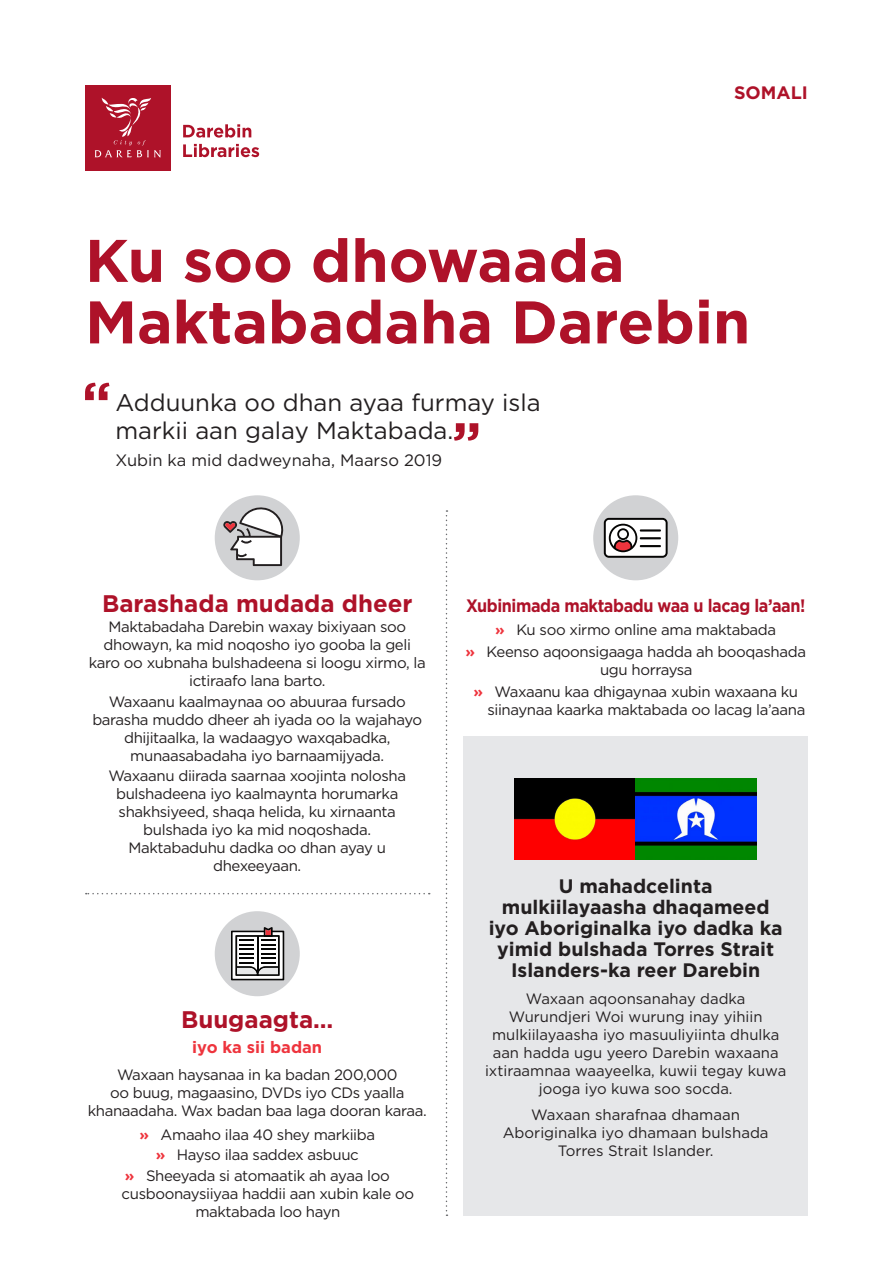
<style>
.page{position:relative;width:893px;height:1263px;background:#fff}
.page>*{position:absolute;margin:0;border:0;box-sizing:border-box;transform-origin:0 0}
.Welcome_title{font:700 60px/61.5px "Gotham";color:#ae1229}
.t1{font:24px/28.8px "Gotham";color:#231f20}
.t2{font:700 24px "Gotham";color:#ae1229}
.t3{font:700 19.5px/21px "Gotham";color:#231f20;text-align:center}
.Language{font:700 18px "Gotham";letter-spacing:-.025em;color:#ae1229;scale:.9 1}
.Language-2{font:700 18px "Gotham";letter-spacing:-.025em;color:#ae1229}
.t4{font:16.5px "Gotham";color:#231f20}
.t5{font:700 16.5px "Gotham";color:#ee343d}
.Body{font:15px/18px "Gotham";letter-spacing:-.025em;color:#231f20;text-align:center}
.Body-2{font:15px/18px "Gotham";color:#231f20;text-align:center}
.s1{font-weight:700;color:#ee343d}
</style>
<div class="page">
<svg style="left:85px;top:383px;width:24px;height:17px"></svg>
<svg style="left:454px;top:423px;width:24px;height:18px"></svg>
<div style="left:85px;top:85px;width:85px;height:85px;background:#ae1229"></div>
<svg style="left:95px;top:97px;width:66px;height:61px"></svg>
<svg style="left:183px;top:124px;width:68px;height:14px"></svg>
<svg style="left:183px;top:144px;width:76px;height:13px"></svg>
<svg style="left:446px;top:510px;width:1px;height:706px"></svg>
<div style="left:463px;top:736px;width:345px;height:480px;background:#e6e7e9"></div>
<img style="left:515px;top:779px;width:242px;height:81px">
<div style="left:593px;top:495px;width:85px;height:85px;background:#d1d2d4;border-radius:50%"></div>
<svg style="left:604px;top:518px;width:64px;height:40px"></svg>
<div style="left:215px;top:495px;width:85px;height:85px;background:#d1d2d4;border-radius:50%"></div>
<svg style="left:223px;top:505px;width:61px;height:61px"></svg>
<div style="left:215px;top:911px;width:85px;height:85px;background:#d1d2d4;border-radius:50%"></div>
<svg style="left:231px;top:927px;width:53px;height:53px"></svg>
<svg style="left:86px;top:893px;width:344px;height:1px"></svg>
<p class="Language-2" style="left:734px;top:81px;width:75px">SOMALI</p>
<p class="Welcome_title" style="left:85px;top:230px;width:667px">Ku soo dhowaada<br>Maktabadaha Darebin</p>
<p class="t1" style="left:115px;top:387px;width:427px">Adduunka oo dhan ayaa furmay isla markii aan galay Maktabada.</p>
<p class="t4" style="left:115px;top:450px;width:328px">Xubin ka mid dadweynaha, Maarso 2019</p>
<h1 class="t2" style="left:102px;top:588px;width:312px">Barashada mudada dheer</h1>
<p class="Body" style="left:89px;top:618px;width:338px">Maktabadaha Darebin waxay bixiyaan soo dhowayn, ka mid noqosho iyo gooba la geli karo oo xubnaha bulshadeena si loogu xirmo, la ictiraafo lana barto.</p>
<p class="Body" style="left:92px;top:692px;width:331px">Waxaanu kaalmaynaa oo abuuraa fursado barasha muddo dheer ah iyada oo la wajahayo dhijitaalka, la wadaagyo waxqabadka, munaasabadaha iyo barnaamijyada.</p>
<p class="Body" style="left:108px;top:766px;width:299px">Waxaanu diirada saarnaa xoojinta nolosha bulshadeena iyo kaalmaynta horumarka shakhsiyeed, shaqa helida, ku xirnaanta bulshada iyo ka mid noqoshada.<br>Maktabaduhu dadka oo dhan ayay u dhexeeyaan.</p>
<h1 class="t2" style="left:181px;top:1004px;width:154px">Buugaagta…</h1>
<h2 class="t5" style="left:192px;top:1037px;width:131px">iyo ka sii badan</h2>
<p class="Body" style="left:88px;top:1065px;width:340px">Waxaan haysanaa in ka badan 200,000<br>oo buug, magaasino, DVDs iyo CDs yaalla khanaadaha. Wax badan baa laga dooran karaa.</p>
<p class="Body" style="left:139px;top:1126px;width:237px"><span class="s1">»</span> Amaaho ilaa 40 shey markiiba</p>
<p class="Body" style="left:156px;top:1146px;width:205px"><span class="s1">»</span> Hayso ilaa saddex asbuuc</p>
<p class="Body" style="left:125px;top:1166px;width:266px"><span class="s1">»</span> Sheeyada si atomaatik ah ayaa loo</p>
<p class="Body" style="left:122px;top:1184px;width:294px">cusboonaysiiyaa haddii aan xubin kale oo</p>
<p class="Body" style="left:195px;top:1202px;width:147px">maktabada loo hayn</p>
<h1 class="Language" style="left:466px;top:594px;width:378px">Xubinimada maktabadu waa u lacag la’aan!</h1>
<p class="Body" style="left:495px;top:620px;width:282px"><span class="s1">»</span> Ku soo xirmo online ama maktabada</p>
<p class="Body" style="left:600px;top:642px;width:208px;text-align:left;text-indent:-135px"><span class="s1">»</span> Keenso aqoonsigaaga hadda ah booqashada ugu horraysa</p>
<p class="Body" style="left:487px;top:682px;width:319px;text-align:left;text-indent:-14px"><span class="s1">»</span> Waxaanu kaa dhigaynaa xubin waxaana ku siinaynaa kaarka maktabada oo lacag la’aana</p>
<h3 class="t3" style="left:489px;top:876px;width:296px">U mahadcelinta mulkiilayaasha dhaqameed iyo Aboriginalka iyo dadka ka yimid bulshada Torres Strait<br>Islanders-ka reer Darebin</h3>
<p class="Body-2" style="left:485px;top:989px;width:303px">Waxaan aqoonsanahay dadka Wurundjeri Woi wurung inay yihiin mulkiilayaasha iyo masuuliyiinta dhulka aan hadda ugu yeero Darebin waxaana ixtiraamnaa waayeelka, kuwii tegay kuwa jooga iyo kuwa soo socda.</p>
<p class="Body-2" style="left:503px;top:1106px;width:267px">Waxaan sharafnaa dhamaan<br>Aboriginalka iyo dhamaan bulshada<br>Torres Strait Islander.</p>
</div>
